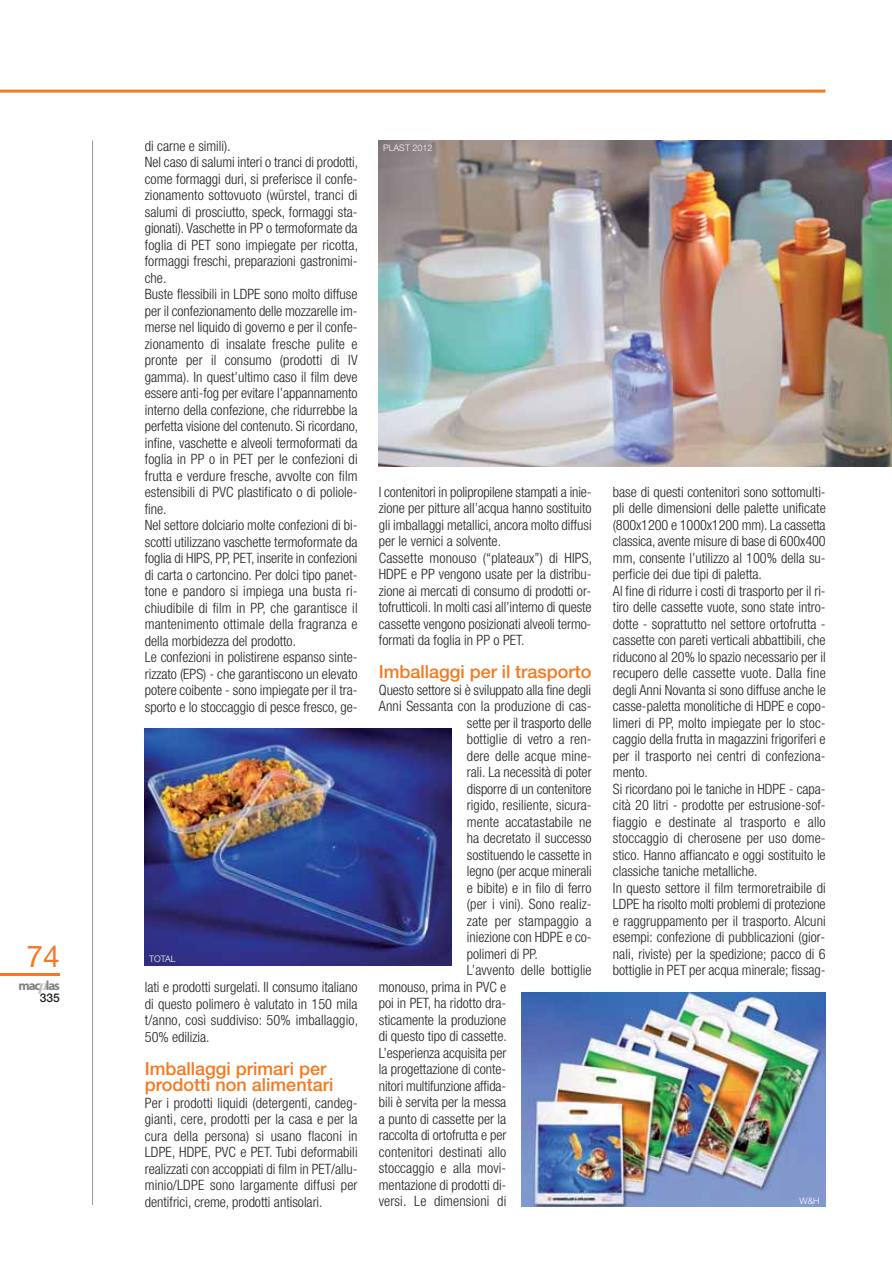
<style>
.page{position:relative;width:892px;height:1262px;background:#fff}
.page>*{position:absolute;margin:0;border:0;box-sizing:border-box;transform-origin:0 0}
.t1{font:30px "Helvetica Neue";color:#f47920}
.t2{font:500 18px/16.5px "Helvetica Neue";color:#f47920}
.t3{font:300 condensed 14.25px/16.5px "Helvetica Neue";color:#231f20}
.t4{font:700 13.2px "Myriad";letter-spacing:-.085em;color:#808285}
.t5{font:500 12px "Helvetica Neue";color:#231f20}
.t6{font:300 9px "Helvetica Neue";color:#fff}
.s1{font-family:"Bodoni";font-style:italic;font-size:16.5px;color:#bbbdc0}
</style>
<div class="page">
<hr style="left:0;top:973px;width:60px;height:2px;background:#f47920">
<hr style="left:0;top:90px;width:825px;height:3px;background:#f47920">
<hr style="left:92px;top:140px;width:1px;height:1065px;background:#939598">
<img style="left:145px;top:728px;width:307px;height:237px">
<img style="left:379px;top:140px;width:512px;height:327px">
<img style="left:521px;top:992px;width:304px;height:215px">
<h1 class="t1" style="left:27px;top:945px;width:35px">74</h1>
<p class="t4" style="left:18px;top:980px;width:43px">mac<span class="s1">p</span>las</p>
<p class="t5" style="left:40px;top:994px;width:22px">335</p>
<p class="t3" style="left:145px;top:139px;width:215px">di carne e simili).<br>Nel caso di salumi interi o tranci di prodotti, come formaggi duri, si preferisce il confe&shy;zionamento sottovuoto (würstel, tranci di salumi di prosciutto, speck, formaggi sta&shy;gionati). Vaschette in PP o termoformate da foglia di PET sono impiegate per ricotta, formaggi freschi, preparazioni gastronimi&shy;che.<br>Buste flessibili in LDPE sono molto diffuse per il confezionamento delle mozzarelle im&shy;merse nel liquido di governo e per il confe&shy;zionamento di insalate fresche pulite e pronte per il consumo (prodotti di IV gamma). In quest’ultimo caso il film deve essere anti-fog per evitare l’appannamento interno della confezione, che ridurrebbe la perfetta visione del contenuto. Si ricordano, infine, vaschette e alveoli termoformati da foglia in PP o in PET per le confezioni di frutta e verdure fresche, avvolte con film estensibili di PVC plastificato o di poliole&shy;fine.<br>Nel settore dolciario molte confezioni di bi&shy;scotti utilizzano vaschette termoformate da foglia di HIPS, PP, PET, inserite in confezioni di carta o cartoncino. Per dolci tipo panet&shy;tone e pandoro si impiega una busta ri&shy;chiudibile di film in PP, che garantisce il mantenimento ottimale della fragranza e della morbidezza del prodotto.<br>Le confezioni in polistirene espanso sinte&shy;rizzato (EPS) - che garantiscono un elevato potere coibente - sono impiegate per il tra&shy;sporto e lo stoccaggio di pesce fresco, ge-</p>
<p class="t6" style="left:149px;top:955px;width:28px">TOTAL</p>
<p class="t3" style="left:145px;top:980px;width:215px;text-align:justify">lati e prodotti surgelati. Il consumo italiano di questo polimero è valutato in 150 mila t/anno, così suddiviso: 50% imballaggio, 50% edilizia.</p>
<p class="t2" style="left:145px;top:1062px;width:190px">Imballaggi primari per prodotti non alimentari</p>
<p class="t3" style="left:145px;top:1096px;width:214px;text-align:justify">Per i prodotti liquidi (detergenti, candeg&shy;gianti, cere, prodotti per la casa e per la cura della persona) si usano flaconi in LDPE, HDPE, PVC e PET. Tubi deformabili realizzati con accoppiati di film in PET/allu&shy;minio/LDPE sono largamente diffusi per dentifrici, creme, prodotti antisolari.</p>
<p class="t6" style="left:383px;top:145px;width:51px">PLAST 2012</p>
<p class="t3" style="left:379px;top:484px;width:215px">I contenitori in polipropilene stampati a inie&shy;zione per pitture all’acqua hanno sostituito gli imballaggi metallici, ancora molto diffusi per le vernici a solvente.<br>Cassette monouso (“plateaux”) di HIPS, HDPE e PP vengono usate per la distribu&shy;zione ai mercati di consumo di prodotti or&shy;tofrutticoli. In molti casi all’interno di queste cassette vengono posizionati alveoli termo&shy;formati da foglia in PP o PET.</p>
<p class="t2" style="left:379px;top:665px;width:214px">Imballaggi per il trasporto</p>
<p class="t3" style="left:379px;top:682px;width:214px">Questo settore si è sviluppato alla fine degli</p>
<p class="t3" style="left:379px;top:699px;width:214px">Anni Sessanta con la produzione di cas-</p>
<p class="t3" style="left:467px;top:715px;width:126px">sette per il trasporto delle</p>
<p class="t3" style="left:467px;top:732px;width:126px">bottiglie di vetro a ren-</p>
<p class="t3" style="left:467px;top:748px;width:126px">dere delle acque mine-</p>
<p class="t3" style="left:467px;top:765px;width:126px">rali. La necessità di poter</p>
<p class="t3" style="left:467px;top:781px;width:126px">disporre di un contenitore</p>
<p class="t3" style="left:467px;top:798px;width:126px">rigido, resiliente, sicura-</p>
<p class="t3" style="left:467px;top:814px;width:126px">mente accatastabile ne</p>
<p class="t3" style="left:467px;top:831px;width:126px">ha decretato il successo</p>
<p class="t3" style="left:467px;top:847px;width:126px">sostituendo le cassette in</p>
<p class="t3" style="left:467px;top:864px;width:126px">legno (per acque minerali</p>
<p class="t3" style="left:467px;top:880px;width:126px">e bibite) e in filo di ferro</p>
<p class="t3" style="left:467px;top:897px;width:126px">(per i vini). Sono realiz-</p>
<p class="t3" style="left:467px;top:913px;width:126px">zate per stampaggio a</p>
<p class="t3" style="left:467px;top:930px;width:126px">iniezione con HDPE e co-</p>
<p class="t3" style="left:467px;top:946px;width:73px">polimeri di PP.</p>
<p class="t3" style="left:467px;top:963px;width:126px">L’avvento delle bottiglie</p>
<p class="t3" style="left:379px;top:979px;width:129px">monouso, prima in PVC e</p>
<p class="t3" style="left:379px;top:996px;width:129px">poi in PET, ha ridotto dra-</p>
<p class="t3" style="left:379px;top:1012px;width:129px">sticamente la produzione</p>
<p class="t3" style="left:379px;top:1029px;width:129px">di questo tipo di cassette.</p>
<p class="t3" style="left:379px;top:1045px;width:129px">L’esperienza acquisita per</p>
<p class="t3" style="left:379px;top:1062px;width:129px">la progettazione di conte-</p>
<p class="t3" style="left:379px;top:1078px;width:129px">nitori multifunzione affida-</p>
<p class="t3" style="left:379px;top:1095px;width:129px">bili è servita per la messa</p>
<p class="t3" style="left:379px;top:1111px;width:129px">a punto di cassette per la</p>
<p class="t3" style="left:379px;top:1128px;width:129px">raccolta di ortofrutta e per</p>
<p class="t3" style="left:379px;top:1144px;width:129px">contenitori destinati allo</p>
<p class="t3" style="left:379px;top:1161px;width:129px">stoccaggio e alla movi-</p>
<p class="t3" style="left:379px;top:1177px;width:129px">mentazione di prodotti di-</p>
<p class="t3" style="left:379px;top:1194px;width:129px">versi. Le dimensioni di</p>
<p class="t3" style="left:612px;top:484px;width:214px">base di questi contenitori sono sottomulti&shy;pli delle dimensioni delle palette unificate (800x1200 e 1000x1200 mm). La cassetta classica, avente misure di base di 600x400 mm, consente l’utilizzo al 100% della su&shy;perficie dei due tipi di paletta.<br>Al fine di ridurre i costi di trasporto per il ri&shy;tiro delle cassette vuote, sono state intro&shy;dotte - soprattutto nel settore ortofrutta - cassette con pareti verticali abbattibili, che riducono al 20% lo spazio necessario per il recupero delle cassette vuote. Dalla fine degli Anni Novanta si sono diffuse anche le casse-paletta monolitiche di HDPE e copo&shy;limeri di PP, molto impiegate per lo stoc&shy;caggio della frutta in magazzini frigoriferi e per il trasporto nei centri di confeziona&shy;mento.<br>Si ricordano poi le taniche in HDPE - capa&shy;cità 20 litri - prodotte per estrusione-sof&shy;fiaggio e destinate al trasporto e allo stoccaggio di cherosene per uso dome&shy;stico. Hanno affiancato e oggi sostituito le classiche taniche metalliche.<br>In questo settore il film termoretraibile di LDPE ha risolto molti problemi di protezione e raggruppamento per il trasporto. Alcuni esempi: confezione di pubblicazioni (gior&shy;nali, riviste) per la spedizione; pacco di 6 bottiglie in PET per acqua minerale; fissag-</p>
<p class="t6" style="left:799px;top:1197px;width:21px">W&amp;H</p>
</div>
